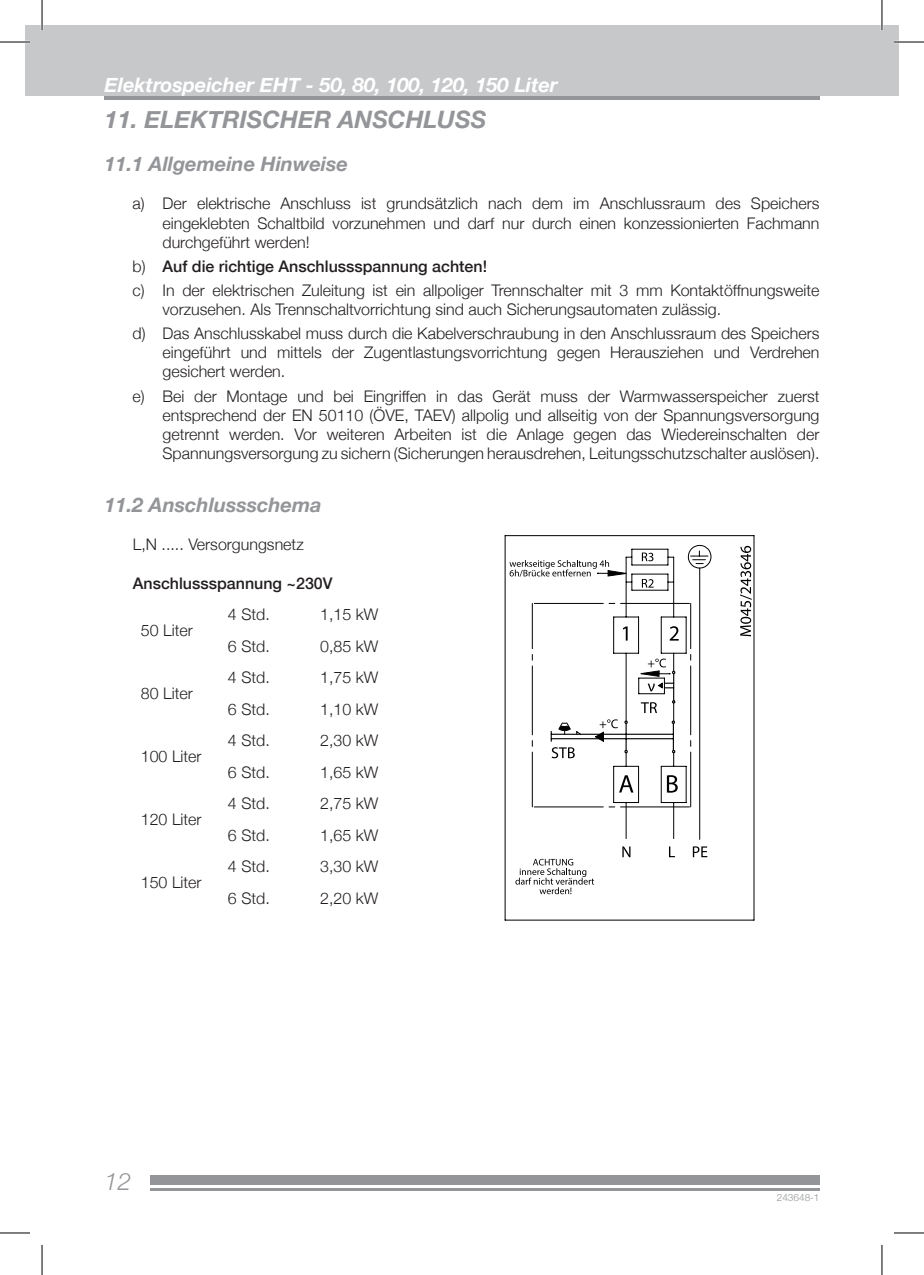
<style>
.page{position:relative;width:924px;height:1275px;background:#fff}
.page>*{position:absolute;margin:0;border:0;box-sizing:border-box;transform-origin:0 0}
.t1{font:italic 700 24px "Helvetica Neue";color:#939598}
.t2{font:italic 300 24px "Helvetica Neue";color:#939598}
.t3{font:italic 700 20px "Helvetica Neue";color:#fff}
.t4{font:italic 700 20px "Helvetica Neue";color:#939598}
.t5{font:300 16px/19.2px "Helvetica Neue";color:#231f20}
.t6{font:500 16px "Helvetica Neue";color:#231f20}
.t7{font:300 10px "Helvetica Neue";color:#939598}
.s1{font-weight:500}
</style>
<div class="page">
<div style="left:881px;top:25px;width:17px;height:71px;background:#c7c8ca"></div>
<div style="left:25px;top:25px;width:856px;height:71px;background:#c7c8ca"></div>
<hr style="left:104px;top:96px;width:715px;height:4px;background:#939598">
<div style="left:150px;top:1174px;width:669px;height:10px;background:#939598"></div>
<hr style="left:150px;top:1188px;width:669px;height:3px;background:#939598">
<svg style="left:504px;top:535px;width:249px;height:385px"></svg>
<svg style="left:515px;top:859px;width:79px;height:35px"></svg>
<svg style="left:692px;top:846px;width:15px;height:11px"></svg>
<svg style="left:668px;top:846px;width:6px;height:11px"></svg>
<svg style="left:622px;top:846px;width:8px;height:11px"></svg>
<svg style="left:739px;top:546px;width:12px;height:90px"></svg>
<svg style="left:509px;top:545px;width:202px;height:262px"></svg>
<hr style="left:0;top:41px;width:30px;height:2px;background:#fff">
<hr style="left:893px;top:41px;width:30px;height:2px;background:#fff">
<hr style="left:41px;top:0;width:2px;height:30px;background:#fff">
<hr style="left:880px;top:0;width:2px;height:30px;background:#fff">
<hr style="left:0;top:42px;width:30px;height:1px;background:#000">
<hr style="left:893px;top:42px;width:30px;height:1px;background:#000">
<hr style="left:0;top:1232px;width:30px;height:1px;background:#000">
<hr style="left:893px;top:1232px;width:30px;height:1px;background:#000">
<hr style="left:42px;top:0;width:1px;height:30px;background:#000">
<hr style="left:42px;top:1245px;width:1px;height:30px;background:#000">
<hr style="left:881px;top:0;width:1px;height:30px;background:#000">
<hr style="left:881px;top:1245px;width:1px;height:30px;background:#000">
<p class="t3" style="left:104px;top:73px;width:454px">Elektrospeicher EHT - 50, 80, 100, 120, 150 Liter</p>
<h1 class="t1" style="left:104px;top:104px;width:383px">11. ELEKTRISCHER ANSCHLUSS</h1>
<p class="t4" style="left:104px;top:151px;width:245px">11.1 Allgemeine Hinweise</p>
<p class="t5" style="left:162px;top:194px;width:658px;text-align:justify;text-indent:-30px">a) Der elektrische Anschluss ist grundsätzlich nach dem im Anschlussraum des Speichers eingeklebten Schaltbild vorzunehmen und darf nur durch einen konzessionierten Fachmann durchgeführt werden!</p>
<p class="t5" style="left:132px;top:254px;width:688px;line-height:24px">b) <span class="s1">Auf die richtige Anschlussspannung achten!<br></span>c) In der elektrischen Zuleitung ist ein allpoliger Trennschalter mit 3 mm Kontaktöffnungsweite</p>
<p class="t5" style="left:132px;top:297px;width:688px;line-height:24px;text-indent:30px">vorzusehen. Als Trennschaltvorrichtung sind auch Sicherungsautomaten zulässig.<br>d) Das Anschlusskabel muss durch die Kabelverschraubung in den Anschlussraum des Speichers</p>
<p class="t5" style="left:162px;top:343px;width:658px">eingeführt und mittels der Zugentlastungsvorrichtung gegen Herausziehen und Verdrehen gesichert werden.</p>
<p class="t5" style="left:162px;top:386px;width:658px;text-align:justify;text-indent:-30px">e) Bei der Montage und bei Eingriffen in das Gerät muss der Warmwasserspeicher zuerst entsprechend der EN 50110 (ÖVE, TAEV) allpolig und allseitig von der Spannungsversorgung getrennt werden. Vor weiteren Arbeiten ist die Anlage gegen das Wiedereinschalten der Spannungsversorgung zu sichern (Sicherungen herausdrehen, Leitungsschutzschalter auslösen).</p>
<p class="t4" style="left:104px;top:492px;width:219px">11.2 Anschlussschema</p>
<p class="t5" style="left:133px;top:535px;width:172px">L,N ..... Versorgungsnetz</p>
<p class="t6" style="left:133px;top:573px;width:201px">Anschlussspannung ~230V</p>
<p class="t5" style="left:141px;top:620px;width:53px">50 Liter</p>
<p class="t5" style="left:228px;top:604px;width:43px">4 Std.</p>
<p class="t5" style="left:320px;top:604px;width:60px">1,15 kW</p>
<p class="t5" style="left:228px;top:636px;width:43px">6 Std.</p>
<p class="t5" style="left:320px;top:636px;width:60px">0,85 kW</p>
<p class="t5" style="left:141px;top:683px;width:53px">80 Liter</p>
<p class="t5" style="left:141px;top:746px;width:62px">100 Liter</p>
<p class="t5" style="left:141px;top:809px;width:62px">120 Liter</p>
<p class="t5" style="left:141px;top:872px;width:62px">150 Liter</p>
<p class="t5" style="left:228px;top:667px;width:43px">4 Std.</p>
<p class="t5" style="left:320px;top:667px;width:60px">1,75 kW</p>
<p class="t5" style="left:228px;top:699px;width:43px">6 Std.</p>
<p class="t5" style="left:320px;top:699px;width:60px">1,10 kW</p>
<p class="t5" style="left:228px;top:730px;width:43px">4 Std.</p>
<p class="t5" style="left:320px;top:730px;width:60px">2,30 kW</p>
<p class="t5" style="left:228px;top:762px;width:43px">6 Std.</p>
<p class="t5" style="left:320px;top:762px;width:60px">1,65 kW</p>
<p class="t5" style="left:228px;top:793px;width:43px">4 Std.</p>
<p class="t5" style="left:320px;top:793px;width:60px">2,75 kW</p>
<p class="t5" style="left:228px;top:825px;width:43px">6 Std.</p>
<p class="t5" style="left:320px;top:825px;width:60px">1,65 kW</p>
<p class="t5" style="left:228px;top:856px;width:43px">4 Std.</p>
<p class="t5" style="left:320px;top:856px;width:60px">3,30 kW</p>
<p class="t5" style="left:228px;top:888px;width:43px">6 Std.</p>
<p class="t5" style="left:320px;top:888px;width:60px">2,20 kW</p>
<h1 class="t2" style="left:104px;top:1167px;width:28px">12</h1>
<p class="t7" style="left:776px;top:1191px;width:44px">243648-1</p>
</div>
